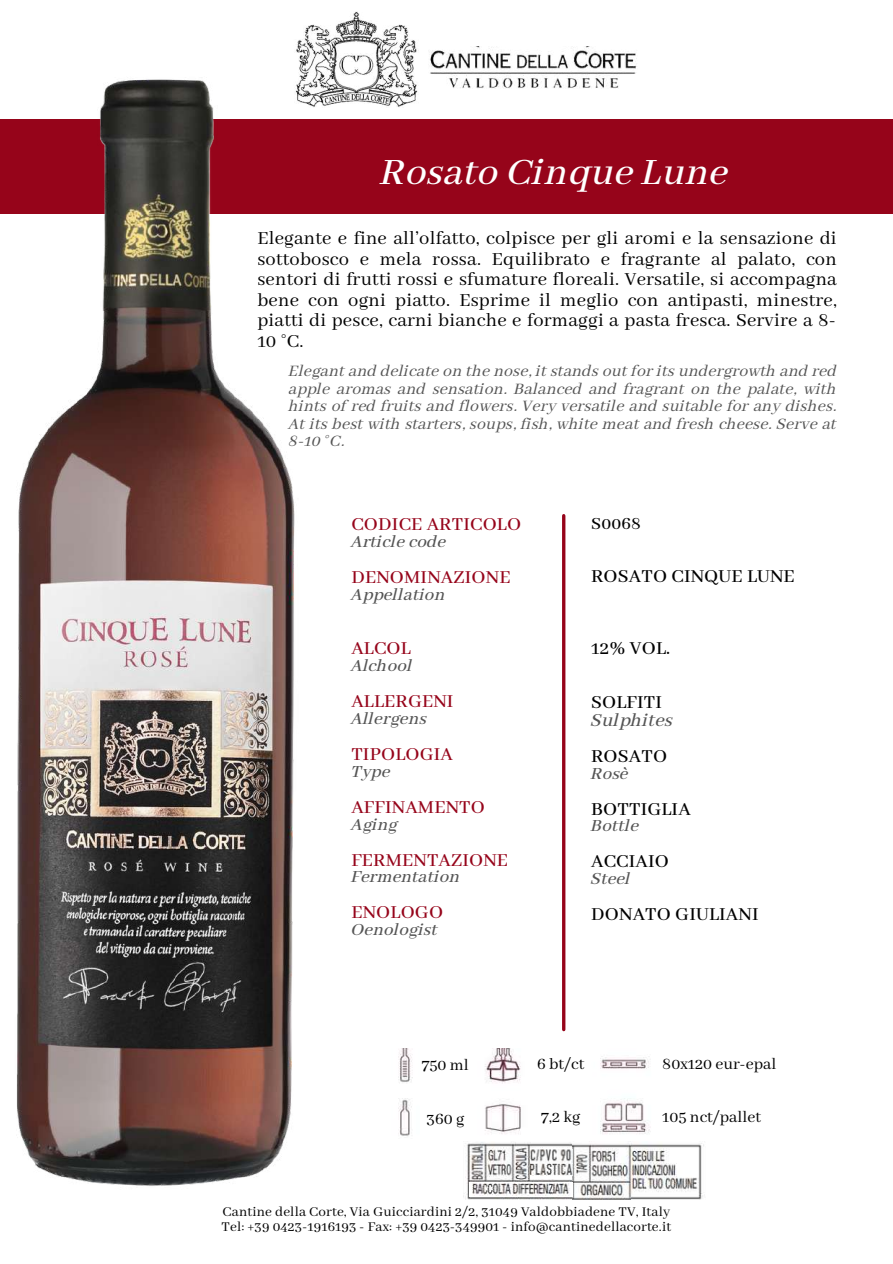
<style>
.page{position:relative;width:893px;height:1264px;background:#fff}
.page>*{position:absolute;margin:0;border:0;box-sizing:border-box;transform-origin:0 0}
.t1{font:41.4px "CA Generated";letter-spacing:.01em;color:#fff}
.t2{font:20.55px/20.5px "Abhaya Libre";letter-spacing:.01em;color:#000;text-align:justify}
.t3{font:500 20.4px "Abhaya Libre";letter-spacing:.01em;color:#96041a}
.t4{font:500 20.4px "Abhaya Libre";letter-spacing:.01em;color:#000}
.t5{font:20.4px "CA Generated";letter-spacing:.01em;color:#545454}
.t6{font:18.9px "CA Generated";letter-spacing:.01em;color:#545454}
.t7{font:500 18.9px "Abhaya Libre";letter-spacing:.01em;color:#000}
.t8{font:17.7px/17.4px "CA Generated";letter-spacing:.01em;color:#545454;text-align:justify}
.t9{font:17.55px "Abhaya Libre";color:#000}
.t10{font:15px/14.5px "Abhaya Libre";letter-spacing:.01em;color:#000}
</style>
<div class="page">
<div style="left:0;top:119px;width:892px;height:94px;background:#96041a"></div>
<img style="left:304px;top:12px;width:114px;height:95px">
<img style="left:430px;top:46px;width:207px;height:42px">
<hr style="left:562px;top:515px;width:3px;height:514px;background:#96041a">
<img style="left:0;top:39px;width:304px;height:1147px">
<img style="left:398px;top:1048px;width:253px;height:88px">
<img style="left:463px;top:1142px;width:128px;height:58px">
<div style="left:530px;top:1147px;width:42px;height:31px;background:linear-gradient(to right,#f4f3f1,#f9f9f8)"></div>
<img style="left:628px;top:1143px;width:76px;height:57px">
<img style="left:572px;top:1142px;width:58px;height:57px">
<div style="left:469px;top:1181px;width:103px;height:15px;background:#fff"></div>
<img style="left:472px;top:1183px;width:98px;height:11px">
<img style="left:530px;top:1149px;width:42px;height:25px">
<h1 class="t1" style="left:381px;top:149px;width:349px">Rosato Cinque Lune</h1>
<p class="t2" style="left:257px;top:229px;width:581px">Elegante e fine all’olfatto, colpisce per gli aromi e la sensazione di sottobosco e mela rossa. Equilibrato e fragrante al palato, con sentori di frutti rossi e sfumature floreali. Versatile, si accompagna bene con ogni piatto. Esprime il meglio con antipasti, minestre, piatti di pesce, carni bianche e formaggi a pasta fresca. Servire a 8- 10 °C.</p>
<p class="t8" style="left:289px;top:363px;width:549px">Elegant and delicate on the nose, it stands out for its undergrowth and red apple aromas and sensation. Balanced and fragrant on the palate, with hints of red fruits and flowers. Very versatile and suitable for any dishes.<br>At its best with starters, soups, fish, white meat and fresh cheese. Serve at 8-10 °C.</p>
<p class="t3" style="left:351px;top:513px;width:171px">CODICE ARTICOLO</p>
<p class="t6" style="left:351px;top:531px;width:96px">Article code</p>
<p class="t3" style="left:351px;top:566px;width:161px">DENOMINAZIONE</p>
<p class="t6" style="left:351px;top:584px;width:95px">Appellation</p>
<p class="t3" style="left:351px;top:637px;width:61px">ALCOL</p>
<p class="t6" style="left:351px;top:655px;width:63px">Alchool</p>
<p class="t3" style="left:351px;top:690px;width:104px">ALLERGENI</p>
<p class="t6" style="left:351px;top:708px;width:77px">Allergens</p>
<p class="t3" style="left:351px;top:742px;width:103px">TIPOLOGIA</p>
<p class="t6" style="left:351px;top:760px;width:40px">Type</p>
<p class="t3" style="left:351px;top:795px;width:135px">AFFINAMENTO</p>
<p class="t6" style="left:351px;top:813px;width:48px">Aging</p>
<p class="t3" style="left:351px;top:848px;width:158px">FERMENTAZIONE</p>
<p class="t6" style="left:351px;top:866px;width:110px">Fermentation</p>
<p class="t3" style="left:351px;top:901px;width:93px">ENOLOGO</p>
<p class="t6" style="left:351px;top:919px;width:88px">Oenologist</p>
<p class="t7" style="left:591px;top:513px;width:51px">S0068</p>
<p class="t4" style="left:591px;top:564px;width:205px">ROSATO CINQUE LUNE</p>
<p class="t4" style="left:591px;top:636px;width:80px">12% VOL.</p>
<p class="t4" style="left:591px;top:690px;width:72px">SOLFITI</p>
<p class="t5" style="left:591px;top:708px;width:83px">Sulphites</p>
<p class="t4" style="left:591px;top:744px;width:77px">ROSATO</p>
<p class="t6" style="left:591px;top:762px;width:39px">Rosè</p>
<p class="t4" style="left:591px;top:797px;width:101px">BOTTIGLIA</p>
<p class="t6" style="left:591px;top:815px;width:49px">Bottle</p>
<p class="t4" style="left:591px;top:850px;width:79px">ACCIAIO</p>
<p class="t6" style="left:591px;top:868px;width:41px">Steel</p>
<p class="t4" style="left:591px;top:903px;width:169px">DONATO GIULIANI</p>
<p class="t9" style="left:422px;top:1054px;width:49px">750 ml</p>
<p class="t9" style="left:537px;top:1054px;width:49px">6 bt/ct</p>
<p class="t9" style="left:662px;top:1054px;width:116px">80x120 eur-epal</p>
<p class="t9" style="left:426px;top:1109px;width:39px">360 g</p>
<p class="t9" style="left:541px;top:1107px;width:41px">7,2 kg</p>
<p class="t9" style="left:662px;top:1106px;width:100px">105 nct/pallet</p>
<p class="t10" style="left:221px;top:1205px;width:451px">Cantine della Corte, Via Guicciardini 2/2, 31049 Valdobbiadene TV, Italy<br>Tel: +39 0423-1916193 - Fax: +39 0423-349901 - info@cantinedellacorte.it</p>
</div>
